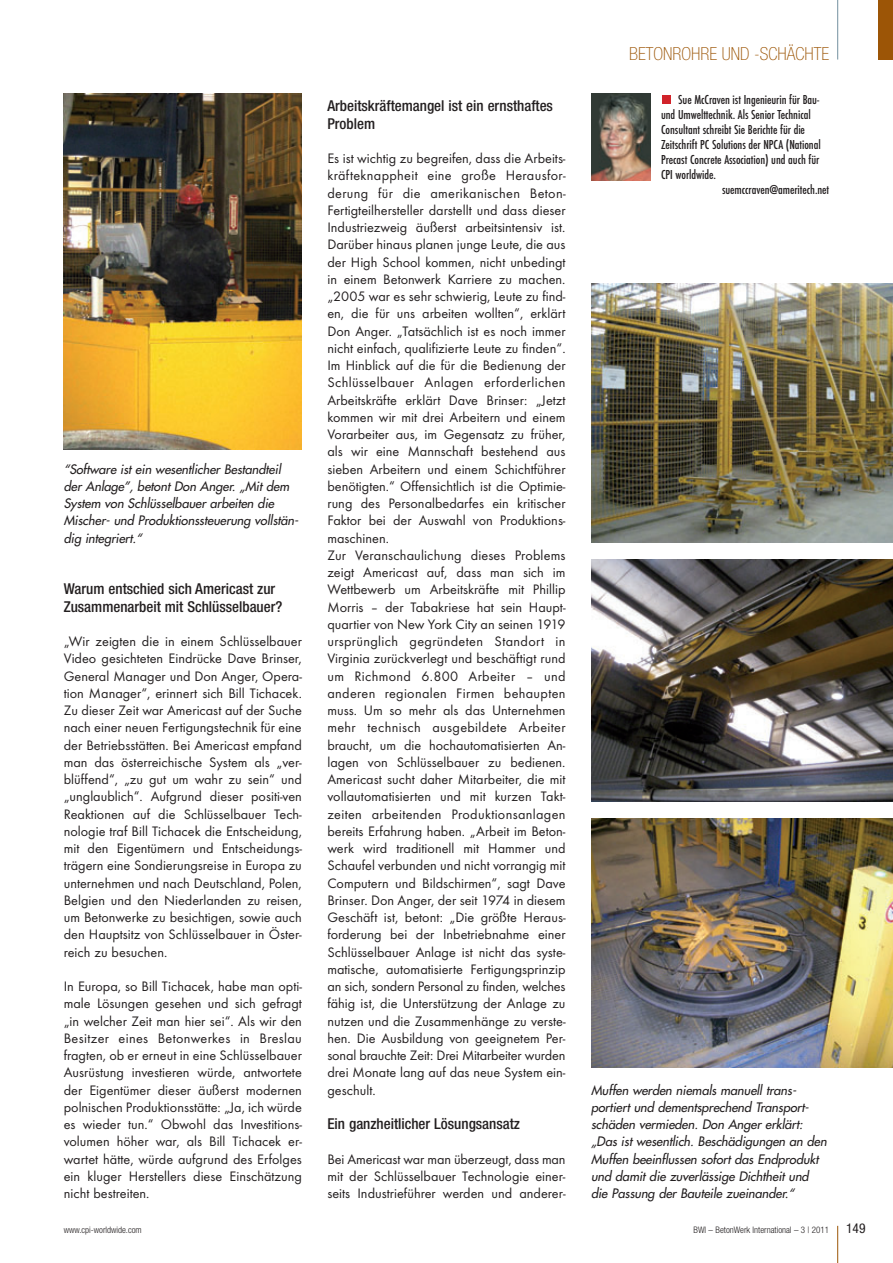
<style>
.page{position:relative;width:893px;height:1263px;background:#fff}
.page>*{position:absolute;margin:0;border:0;box-sizing:border-box;transform-origin:0 0}
.t1{font:100 condensed 18px "Helvetica Neue";color:#9c5506}
.t2{font:500 condensed 15px/17.2px "Helvetica Neue";color:#231f20}
.t3{font:14.25px/17.2px "Futura T";color:#231f20;text-align:justify}
.t4{font:500 condensed 13.5px "Futura T";letter-spacing:-.005em;color:#231f20}
.t5{font:condensed 13.5px "Helvetica Neue";color:#231f20}
.t6{font:italic 12.75px/17.2px "Futura";letter-spacing:-.005em;color:#231f20}
.t7{font:300 condensed 9px "Helvetica Neue";color:#231f20}
</style>
<div class="page">
<hr style="left:837px;top:1226px;width:1px;height:37px;background:#9c5506">
<hr style="left:837px;top:0;width:1px;height:60px;background:#73909f">
<div style="left:878px;top:0;width:15px;height:60px;background:#9c5506"></div>
<div style="left:663px;top:96px;width:8px;height:8px;background:#d1232a"></div>
<img style="left:591px;top:94px;width:60px;height:87px">
<img style="left:64px;top:94px;width:238px;height:355px">
<img style="left:591px;top:284px;width:302px;height:259px">
<img style="left:591px;top:560px;width:302px;height:241px">
<img style="left:591px;top:819px;width:302px;height:248px">
<p class="t6" style="left:64px;top:461px;width:238px">“Software ist ein wesentlicher Bestandteil der Anlage”, betont Don Anger. „Mit dem System von Schlüsselbauer arbeiten die Mischer- und Produktionssteuerung vollstän&shy;dig integriert.“</p>
<p class="t2" style="left:64px;top:582px;width:220px">Warum entschied sich Americast zur<br>Zusammenarbeit mit Schlüsselbauer?</p>
<p class="t3" style="left:64px;top:634px;width:240px">„Wir zeigten die in einem Schlüsselbauer Video gesichteten Eindrücke Dave Brinser, General Manager und Don Anger, Opera - tion Manager“, erinnert sich Bill Tichacek.<br>Zu dieser Zeit war Americast auf der Suche nach einer neuen Fertigungstechnik für eine der Betriebsstätten. Bei Americast empfand man das österreichische System als „ver - blüffend“, „zu gut um wahr zu sein“ und „unglaublich“. Aufgrund dieser positi-ven Reaktionen auf die Schlüsselbauer Tech - nologie traf Bill Tichacek die Ent schei dung, mit den Eigentümern und Entschei dungs - trägern eine Sondierungs reise in Europa zu unternehmen und nach Deutschland, Polen, Belgien und den Niederlanden zu reisen, um Betonwerke zu besichtigen, sowie auch den Hauptsitz von Schlüsselbauer in Öster - reich zu besuchen.</p>
<p class="t3" style="left:64px;top:979px;width:240px">In Europa, so Bill Tichacek, habe man opti&shy;male Lösungen gesehen und sich gefragt „in welcher Zeit man hier sei“. Als wir den Besitzer eines Betonwerkes in Breslau fragten, ob er erneut in eine Schlüsselbauer Ausrüstung investieren würde, antwortete der Eigentümer dieser äußerst modernen polnischen Produktionsstätte: „Ja, ich würde es wieder tun.“ Obwohl das Investitions - volumen höher war, als Bill Tichacek er - wartet hätte, würde aufgrund des Erfolges ein kluger Herstellers diese Einschätzung nicht bestreiten.</p>
<p class="t2" style="left:327px;top:99px;width:227px">Arbeitskräftemangel ist ein ernsthaftes<br>Problem</p>
<p class="t3" style="left:327px;top:151px;width:240px;text-align:left">Es ist wichtig zu begreifen, dass die Arbeits - kräfteknappheit eine große Herausfor - derung für die amerikanischen Beton-Fertigteilhersteller darstellt und dass dieser Industriezweig äußerst arbeitsintensiv ist.<br>Darüber hinaus planen junge Leute, die aus der High School kommen, nicht unbedingt in einem Betonwerk Karriere zu machen. „2005 war es sehr schwierig, Leute zu find&shy;en, die für uns arbeiten wollten“, erklärt Don Anger. „Tatsächlich ist es noch immer nicht einfach, qualifizierte Leute zu finden“.<br>Im Hinblick auf die für die Bedienung der Schlüsselbauer Anlagen erforderlichen Arbeitskräfte erklärt Dave Brinser: „Jetzt kommen wir mit drei Arbeitern und einem Vorarbeiter aus, im Gegensatz zu früher, als wir eine Mannschaft bestehend aus sieben Arbeitern und einem Schichtführer benötigten.“ Offensichtlich ist die Optimie - rung des Personalbedarfes ein kritischer Faktor bei der Auswahl von Produktions - maschinen.<br>Zur Veranschaulichung dieses Problems zeigt Americast auf, dass man sich im Wettbewerb um Arbeitskräfte mit Phillip Morris – der Tabakriese hat sein Haupt - quartier von New York City an seinen 1919 ursprünglich gegründeten Standort in Virginia zurückverlegt und beschäftigt rund um Richmond 6.800 Arbeiter – und anderen regionalen Firmen behaupten muss. Um so mehr als das Unternehmen mehr technisch ausgebildete Arbeiter braucht, um die hochautomatisierten An - lagen von Schlüsselbauer zu bedienen.<br>Americast sucht daher Mitarbeiter, die mit vollautomatisierten und mit kurzen Takt - zeiten arbeitenden Produktionsanlagen bereits Erfahrung haben. „Arbeit im Beton - werk wird traditionell mit Hammer und Schaufel verbunden und nicht vorrangig mit Computern und Bildschirmen“, sagt Dave Brinser. Don Anger, der seit 1974 in diesem Geschäft ist, betont: „Die größte Heraus - forderung bei der Inbetriebnahme einer Schlüsselbauer Anlage ist nicht das syste&shy;matische, automatisierte Fertigungsprinzip an sich, sondern Personal zu finden, welches fähig ist, die Unterstützung der Anlage zu nutzen und die Zusammenhänge zu verste&shy;hen. Die Ausbildung von geeignetem Per - sonal brauchte Zeit: Drei Mitarbeiter wurden drei Monate lang auf das neue System ein - geschult.</p>
<p class="t2" style="left:327px;top:1116px;width:194px">Ein ganzheitlicher Lösungsansatz</p>
<p class="t3" style="left:327px;top:1151px;width:240px">Bei Americast war man überzeugt, dass man mit der Schlüsselbauer Technologie einer - seits Industrieführer werden und anderer-</p>
<p class="t1" style="left:629px;top:47px;width:202px">BETONROHRE UND -SCHÄCHTE</p>
<p class="t4" style="left:678px;top:94px;width:142px">Sue McCraven ist Ingenieurin für Bau-</p>
<p class="t4" style="left:661px;top:109px;width:151px">und Umwelttechnik. Als Senior Technical</p>
<p class="t4" style="left:661px;top:124px;width:145px">Consultant schreibt Sie Berichte für die</p>
<p class="t4" style="left:661px;top:139px;width:161px">Zeitschrift PC Solutions der NPCA (National</p>
<p class="t4" style="left:661px;top:154px;width:160px">Precast Concrete Association) und auch für</p>
<p class="t4" style="left:661px;top:169px;width:56px">CPI worldwide.</p>
<p class="t4" style="left:722px;top:184px;width:109px">suemccraven@ameritech.net</p>
<p class="t6" style="left:591px;top:1082px;width:240px">Muffen werden niemals manuell trans&shy;portiert und dementsprechend Transport&shy;schäden vermieden. Don Anger erklärt: „Das ist wesentlich. Beschädigungen an den Muffen beeinflussen sofort das Endprodukt und damit die zuverlässige Dichtheit und die Passung der Bauteile zueinander.“</p>
<p class="t7" style="left:64px;top:1226px;width:79px">www.cpi-worldwide.com</p>
<p class="t7" style="left:694px;top:1226px;width:137px">BWI – BetonWerk International – 3 | 2011</p>
<p class="t5" style="left:846px;top:1223px;width:21px">149</p>
</div>
